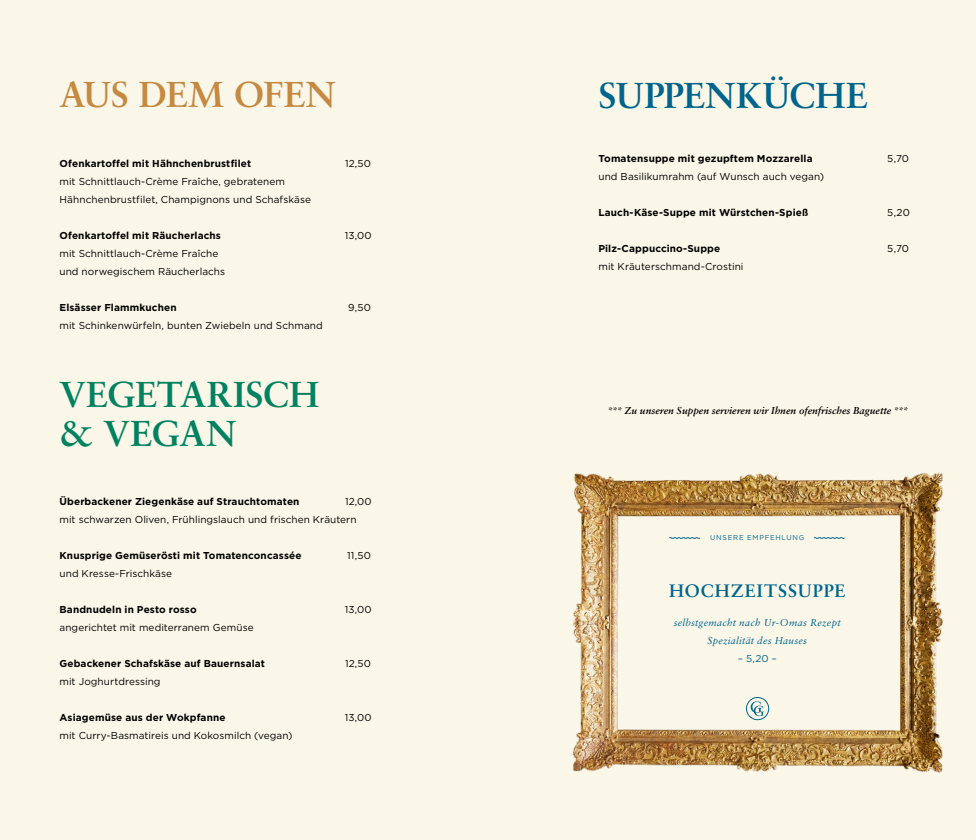
<style>
.page{position:relative;width:976px;height:840px;background:#fff}
.page>*{position:absolute;margin:0;border:0;box-sizing:border-box;transform-origin:0 0}
.t1{font:36px/39px "Sabon Bold Os F";letter-spacing:-.005em;color:#008261}
.t2{font:36px "Sabon Bold Os F";color:#00658c}
.t3{font:36px "Sabon Bold Os F";letter-spacing:-.015em;color:#c58941}
.t4{font:700 18px "Sabon";letter-spacing:.055em;color:#00658c}
.t5{font:10px/18px "Gotham";letter-spacing:.005em;color:#000}
.t6{font:700 10px "Gotham";letter-spacing:.01em;color:#000}
.t7{font:10px "Sabon Bold Italic Os F";color:#000}
.t8{font:italic 10px/18px "Sabon";letter-spacing:.025em;color:#00658c;text-align:center}
.t9{font:10px "Gotham";color:#00658c}
.t10{font:7px "Gotham";letter-spacing:.11em;color:#00658c}
</style>
<div class="page">
<div style="left:0;top:0;width:975px;height:839px;background:#faf6e8"></div>
<img style="left:573px;top:473px;width:370px;height:300px">
<svg style="left:668px;top:537px;width:32px;height:1px"></svg>
<svg style="left:813px;top:537px;width:31px;height:1px"></svg>
<svg style="left:750px;top:701px;width:13px;height:14px"></svg>
<div style="left:746px;top:696px;width:22px;height:23px;border:1px solid #00658c;border-radius:50%"></div>
<h1 class="t3" style="left:59px;top:73px;width:278px">AUS DEM OFEN</h1>
<p class="t6" style="left:59px;top:156px;width:193px">Ofenkartoffel mit Hähnchenbrustfilet</p>
<p class="t5" style="left:345px;top:154px;width:27px">12,50</p>
<p class="t5" style="left:59px;top:172px;width:253px">mit Schnittlauch-Crème Fraîche, gebratenem<br>Hähnchenbrustfilet, Champignons und Schafskäse</p>
<p class="t6" style="left:59px;top:228px;width:163px">Ofenkartoffel mit Räucherlachs</p>
<p class="t5" style="left:344px;top:226px;width:28px">13,00</p>
<p class="t5" style="left:59px;top:244px;width:167px">mit Schnittlauch-Crème Fraîche und norwegischem Räucherlachs</p>
<p class="t6" style="left:59px;top:300px;width:118px">Elsässer Flammkuchen</p>
<p class="t5" style="left:348px;top:298px;width:24px">9,50</p>
<p class="t5" style="left:59px;top:316px;width:265px">mit Schinkenwürfeln, bunten Zwiebeln und Schmand</p>
<h1 class="t1" style="left:59px;top:374px;width:261px">VEGETARISCH &amp; VEGAN</h1>
<p class="t6" style="left:59px;top:494px;width:241px">Überbackener Ziegenkäse auf Strauchtomaten</p>
<p class="t5" style="left:59px;top:491px;width:314px;text-indent:285px">12,00 mit schwarzen Oliven, Frühlingslauch und frischen Kräutern</p>
<p class="t6" style="left:59px;top:548px;width:243px">Knusprige Gemüserösti mit Tomatenconcassée</p>
<p class="t5" style="left:347px;top:545px;width:25px">11,50</p>
<p class="t5" style="left:59px;top:563px;width:114px">und Kresse-Frischkäse</p>
<p class="t6" style="left:59px;top:602px;width:139px">Bandnudeln in Pesto rosso</p>
<p class="t5" style="left:344px;top:599px;width:28px">13,00</p>
<p class="t5" style="left:59px;top:617px;width:195px">angerichtet mit mediterranem Gemüse</p>
<p class="t6" style="left:59px;top:656px;width:207px">Gebackener Schafskäse auf Bauernsalat</p>
<p class="t5" style="left:345px;top:653px;width:27px">12,50</p>
<p class="t5" style="left:59px;top:671px;width:102px">mit Joghurtdressing</p>
<p class="t6" style="left:59px;top:710px;width:167px">Asiagemüse aus der Wokpfanne</p>
<p class="t5" style="left:344px;top:707px;width:28px">13,00</p>
<p class="t5" style="left:59px;top:725px;width:234px">mit Curry-Basmatireis und Kokosmilch (vegan)</p>
<h1 class="t2" style="left:598px;top:73px;width:271px">SUPPENKÜCHE</h1>
<p class="t6" style="left:598px;top:152px;width:215px">Tomatensuppe mit gezupftem Mozzarella</p>
<p class="t5" style="left:887px;top:149px;width:23px">5,70</p>
<p class="t5" style="left:598px;top:167px;width:227px">und Basilikumrahm (auf Wunsch auch vegan)</p>
<p class="t6" style="left:598px;top:206px;width:211px">Lauch-Käse-Suppe mit Würstchen-Spieß</p>
<p class="t5" style="left:887px;top:203px;width:24px">5,20</p>
<p class="t6" style="left:598px;top:242px;width:123px">Pilz-Cappuccino-Suppe</p>
<p class="t5" style="left:887px;top:239px;width:23px">5,70</p>
<p class="t5" style="left:598px;top:257px;width:146px">mit Kräuterschmand-Crostini</p>
<p class="t7" style="left:607px;top:404px;width:301px">*** Zu unseren Suppen servieren wir Ihnen ofenfrisches Baguette ***</p>
<p class="t10" style="left:710px;top:532px;width:96px">UNSERE EMPFEHLUNG</p>
<h2 class="t4" style="left:668px;top:579px;width:178px">HOCHZEITSSUPPE</h2>
<p class="t8" style="left:673px;top:612px;width:168px">selbstgemacht nach Ur-Omas Rezept<br>Spezialität des Hauses</p>
<p class="t9" style="left:737px;top:652px;width:41px">– 5,20 –</p>
</div>
